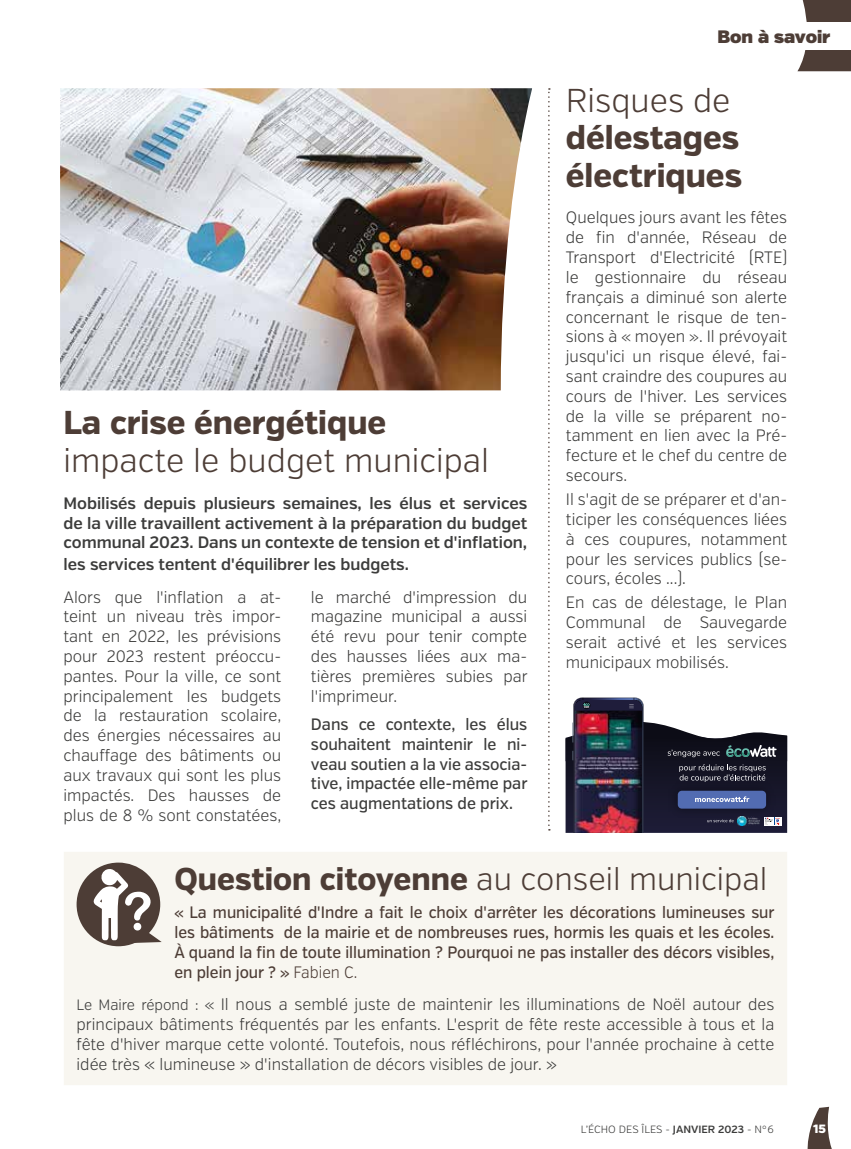
<style>
.page{position:relative;width:851px;height:1149px;background:#fff}
.page>*{position:absolute;margin:0;border:0;box-sizing:border-box;transform-origin:0 0}
.t1{font:800 33px/37.5px "Verb";color:#4d3d36}
.t2{font:300 33px "Verb";color:#4d3d36}
.t3{font:300 31.5px "Verb";color:#4d3d36}
.t4{font:18px "Verb Ultra";color:#4d3d36}
.t5{font:300 16.5px/19.8px "Verb";color:#3c3c3b;text-align:justify;scale:.95 1}
.t6{font:500 16.5px/19.8px "Verb";color:#4d3d36;text-align:justify;scale:.92 1}
.t7{font:600 16.5px/19.8px "Verb";color:#3c3c3b;text-align:justify}
.t8{font:500 16.5px/19.8px "Verb";color:#3c3c3b;text-align:justify;scale:.94 1}
.t9{font:900 12px "Verb";color:#fff}
.t10{font:300 10.5px "Verb";color:#3c3c3b}
.s1{font-size:15px}
.s2{font-weight:800}
.s3{font-weight:300}
.s4{font-weight:600}
</style>
<div class="page">
<div style="left:64px;top:852px;width:723px;height:232px;background:#f8f6f0"></div>
<svg style="left:807px;top:1106px;width:24px;height:42px"></svg>
<img style="left:565px;top:697px;width:222px;height:135px">
<svg style="left:548px;top:88px;width:2px;height:742px"></svg>
<svg style="left:797px;top:0;width:53px;height:71px"></svg>
<div style="left:443px;top:22px;width:407px;height:27px;background:#fff"></div>
<svg style="left:77px;top:862px;width:85px;height:83px"></svg>
<img style="left:60px;top:88px;width:472px;height:302px">
<h1 class="t1" style="left:63px;top:404px;width:324px">La crise énergétique</h1>
<h1 class="t2" style="left:63px;top:440px;width:427px">impacte le budget municipal</h1>
<p class="t7" style="left:63px;top:493px;width:465px">Mobilisés depuis plusieurs semaines, les élus et services de la ville travaillent activement à la préparation du budget communal 2023. Dans un contexte de tension et d'inflation,</p>
<p class="t7" style="left:63px;top:554px;width:347px">les services tentent d'équilibrer les budgets.</p>
<p class="t5" style="left:63px;top:587px;width:231px">Alors que l'inflation a at&shy;teint un niveau très impor&shy;tant en 2022, les prévisions pour 2023 restent préoccu&shy;pantes. Pour la ville, ce sont principalement les budgets de la restauration scolaire, des énergies nécessaires au chauffage des bâtiments ou aux travaux qui sont les plus impactés. Des hausses de plus de 8 % sont constatées,</p>
<p class="t5" style="left:311px;top:587px;width:229px">le marché d'impression du magazine municipal a aussi été revu pour tenir compte des hausses liées aux ma&shy;tières premières subies par l'imprimeur.</p>
<p class="t8" style="left:311px;top:714px;width:232px">Dans ce contexte, les élus souhaitent maintenir le ni&shy;veau soutien a la vie associa&shy;tive, impactée elle-même par ces augmentations de prix.</p>
<p class="t4" style="left:717px;top:26px;width:114px">Bon à savoir</p>
<h1 class="t2" style="left:566px;top:80px;width:166px">Risques de</h1>
<h1 class="t1" style="left:566px;top:119px;width:177px">délestages électriques</h1>
<p class="t5" style="left:566px;top:208px;width:234px">Quelques jours avant les fêtes de fin d'année, Réseau de Transport d'Electricité (RTE) le gestionnaire du réseau français a diminué son alerte concernant le risque de ten&shy;sions à <span class="s1">«</span> moyen <span class="s1">»</span>. Il prévoyait jusqu'ici un risque élevé, fai&shy;sant craindre des coupures au cours de l'hiver. Les services de la ville se préparent no&shy;tamment en lien avec la Pré&shy;fecture et le chef du centre de secours.</p>
<p class="t5" style="left:566px;top:489px;width:234px">Il s'agit de se préparer et d'an&shy;ticiper les conséquences liées à ces coupures, notamment pour les services publics (se&shy;cours, écoles ...).</p>
<p class="t5" style="left:566px;top:593px;width:234px">En cas de délestage, le Plan Communal de Sauvegarde serait activé et les services municipaux mobilisés.</p>
<h2 class="t3" style="left:174px;top:859px;width:594px"><span class="s2">Question citoyenne</span> au conseil municipal</h2>
<p class="t6" style="left:174px;top:902px;width:653px"><span class="s1">«</span> La municipalité d'Indre a fait le choix d'arrêter les décorations lumineuses sur les bâtiments de la mairie et de nombreuses rues, hormis les quais et les écoles.<br>À quand la fin de toute illumination ? Pourquoi ne pas installer des décors visibles, en plein jour ? <span class="s1">»</span> <span class="s3">Fabien C.</span></p>
<p class="t5" style="left:77px;top:994px;width:736px"><span class="s1">Le Maire répond : «</span> Il nous a semblé juste de maintenir les illuminations de Noël autour des principaux bâtiments fréquentés par les enfants. L'esprit de fête reste accessible à tous et la fête d'hiver marque cette volonté. Toutefois, nous réfléchirons, pour l'année prochaine à cette idée très « lumineuse » d'installation de décors visibles de jour. »</p>
<p class="t10" style="left:581px;top:1122px;width:194px">L’ÉCHO DES ÎLES - <span class="s4">JANVIER 2023</span> - N°6</p>
<p class="t9" style="left:813px;top:1120px;width:14px">15</p>
</div>
